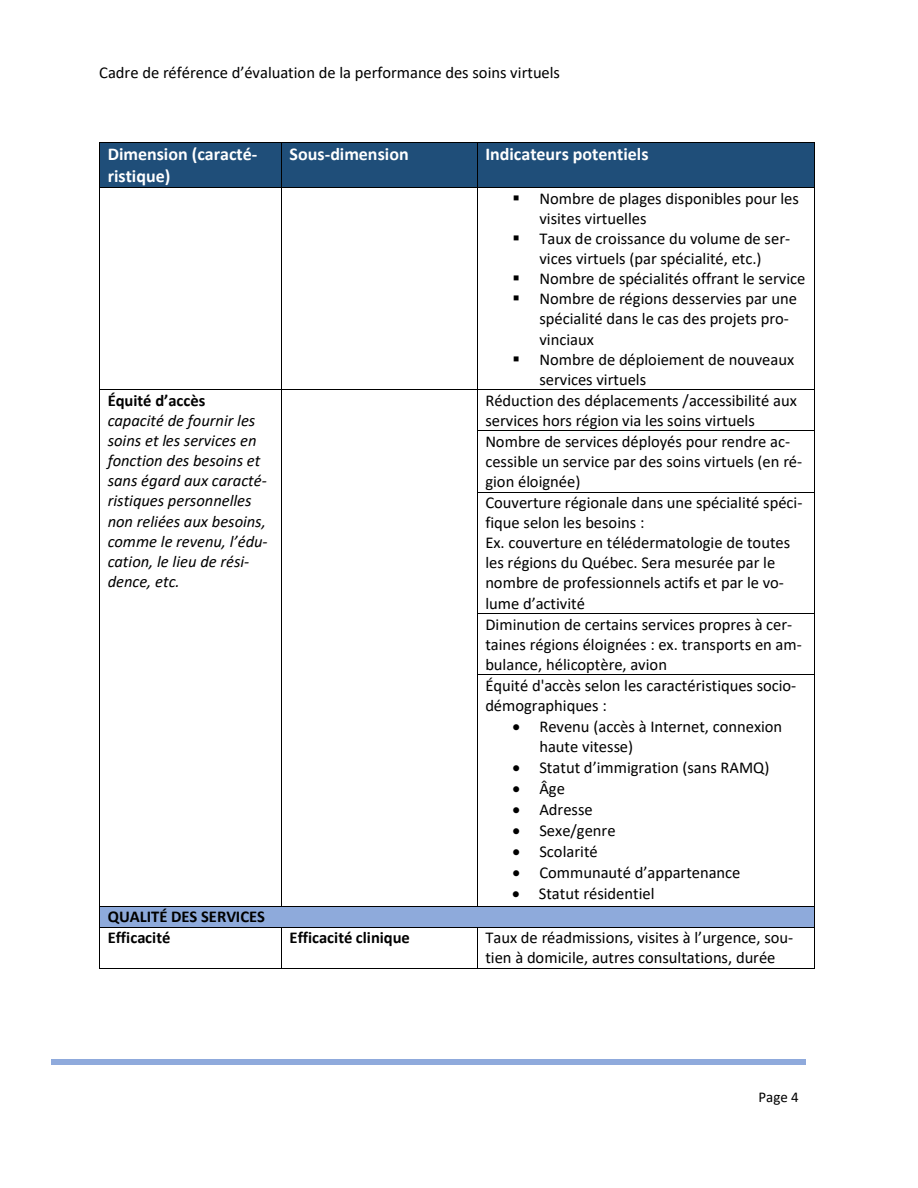
<style>
.page{position:relative;width:918px;height:1188px;background:#fff}
.page>*{position:absolute;margin:0;border:0;box-sizing:border-box;transform-origin:0 0}
.t1{font:700 18px/21.9px "Calibri";color:#fff}
.t2{font:16.5px/20.1px "Calibri";color:#000}
.t3{font:italic 16.5px/20.1px "Calibri";color:#000}
.t4{font:700 16.5px "Calibri";color:#000}
.t5{font:15px "Calibri";color:#000}
</style>
<div class="page">
<div style="left:51px;top:1059px;width:493px;height:5px;background:#8faadc"></div>
<div style="left:544px;top:1059px;width:131px;height:5px;background:#8faadc"></div>
<div style="left:675px;top:1059px;width:131px;height:5px;background:#8faadc"></div>
<div style="left:100px;top:143px;width:181px;height:44px;background:#1f4e79"></div>
<div style="left:282px;top:143px;width:195px;height:44px;background:#1f4e79"></div>
<div style="left:478px;top:143px;width:336px;height:44px;background:#1f4e79"></div>
<hr style="left:100px;top:142px;width:181px;height:1px;background:#000">
<hr style="left:282px;top:142px;width:195px;height:1px;background:#000">
<hr style="left:478px;top:142px;width:336px;height:1px;background:#000">
<hr style="left:99px;top:143px;width:1px;height:44px;background:#000">
<hr style="left:281px;top:143px;width:1px;height:44px;background:#000">
<hr style="left:477px;top:143px;width:1px;height:44px;background:#000">
<hr style="left:814px;top:143px;width:1px;height:44px;background:#000">
<hr style="left:100px;top:187px;width:181px;height:1px;background:#000">
<hr style="left:282px;top:187px;width:195px;height:1px;background:#000">
<hr style="left:478px;top:187px;width:336px;height:1px;background:#000">
<hr style="left:99px;top:188px;width:1px;height:201px;background:#000">
<hr style="left:281px;top:188px;width:1px;height:201px;background:#000">
<hr style="left:477px;top:188px;width:1px;height:201px;background:#000">
<hr style="left:814px;top:188px;width:1px;height:201px;background:#000">
<hr style="left:100px;top:389px;width:181px;height:1px;background:#000">
<hr style="left:282px;top:389px;width:195px;height:1px;background:#000">
<hr style="left:478px;top:389px;width:336px;height:1px;background:#000">
<hr style="left:99px;top:390px;width:1px;height:40px;background:#000">
<hr style="left:281px;top:390px;width:1px;height:40px;background:#000">
<hr style="left:477px;top:390px;width:1px;height:40px;background:#000">
<hr style="left:814px;top:390px;width:1px;height:40px;background:#000">
<hr style="left:478px;top:430px;width:336px;height:1px;background:#000">
<hr style="left:99px;top:431px;width:1px;height:61px;background:#000">
<hr style="left:281px;top:431px;width:1px;height:61px;background:#000">
<hr style="left:477px;top:431px;width:1px;height:61px;background:#000">
<hr style="left:814px;top:431px;width:1px;height:61px;background:#000">
<hr style="left:478px;top:492px;width:336px;height:1px;background:#000">
<hr style="left:99px;top:492px;width:1px;height:121px;background:#000">
<hr style="left:281px;top:492px;width:1px;height:121px;background:#000">
<hr style="left:477px;top:492px;width:1px;height:121px;background:#000">
<hr style="left:814px;top:492px;width:1px;height:121px;background:#000">
<hr style="left:478px;top:613px;width:336px;height:1px;background:#000">
<hr style="left:99px;top:614px;width:1px;height:60px;background:#000">
<hr style="left:281px;top:614px;width:1px;height:60px;background:#000">
<hr style="left:477px;top:614px;width:1px;height:60px;background:#000">
<hr style="left:814px;top:614px;width:1px;height:60px;background:#000">
<hr style="left:478px;top:674px;width:336px;height:1px;background:#000">
<hr style="left:99px;top:675px;width:1px;height:231px;background:#000">
<hr style="left:281px;top:675px;width:1px;height:231px;background:#000">
<hr style="left:477px;top:675px;width:1px;height:231px;background:#000">
<hr style="left:814px;top:675px;width:1px;height:231px;background:#000">
<div style="left:100px;top:907px;width:714px;height:20px;background:#8eaadb"></div>
<hr style="left:100px;top:906px;width:181px;height:1px;background:#000">
<hr style="left:282px;top:906px;width:195px;height:1px;background:#000">
<hr style="left:478px;top:906px;width:336px;height:1px;background:#000">
<svg style="left:99px;top:906px;width:1px;height:22px"></svg>
<hr style="left:100px;top:927px;width:181px;height:1px;background:#000">
<hr style="left:282px;top:927px;width:195px;height:1px;background:#000">
<hr style="left:478px;top:927px;width:336px;height:1px;background:#000">
<svg style="left:814px;top:906px;width:1px;height:22px"></svg>
<hr style="left:99px;top:928px;width:1px;height:40px;background:#000">
<hr style="left:100px;top:968px;width:181px;height:1px;background:#000">
<hr style="left:281px;top:928px;width:1px;height:40px;background:#000">
<hr style="left:282px;top:968px;width:195px;height:1px;background:#000">
<hr style="left:477px;top:928px;width:1px;height:40px;background:#000">
<hr style="left:478px;top:968px;width:336px;height:1px;background:#000">
<hr style="left:814px;top:928px;width:1px;height:40px;background:#000">
<p class="t2" style="left:99px;top:64px;width:462px">Cadre de référence d’évaluation de la performance des soins virtuels</p>
<p class="t1" style="left:108px;top:145px;width:151px">Dimension (caracté&shy;ristique)</p>
<p class="t1" style="left:290px;top:145px;width:121px">Sous-dimension</p>
<p class="t1" style="left:485px;top:145px;width:165px">Indicateurs potentiels</p>
<p class="t2" style="left:539px;top:189px;width:261px;text-indent:-27px">▪ Nombre de plages disponibles pour les visites virtuelles</p>
<p class="t2" style="left:512px;top:230px;width:279px;text-align:center">▪ Taux de croissance du volume de ser&shy;vices virtuels (par spécialité, etc.)</p>
<p class="t2" style="left:512px;top:270px;width:294px">▪ Nombre de spécialités offrant le service</p>
<p class="t2" style="left:539px;top:290px;width:259px;text-indent:-27px">▪ Nombre de régions desservies par une spécialité dans le cas des projets pro&shy;vinciaux</p>
<p class="t2" style="left:539px;top:350px;width:256px;text-indent:-27px">▪ Nombre de déploiement de nouveaux services virtuels</p>
<p class="t4" style="left:108px;top:393px;width:99px">Équité d’accès</p>
<p class="t3" style="left:108px;top:412px;width:162px">capacité de fournir les soins et les services en fonction des besoins et sans égard aux caracté&shy;ristiques personnelles non reliées aux besoins, comme le revenu, l’édu&shy;cation, le lieu de rési&shy;dence, etc.</p>
<p class="t2" style="left:485px;top:392px;width:313px">Réduction des déplacements /accessibilité aux services hors région via les soins virtuels</p>
<p class="t2" style="left:485px;top:433px;width:318px">Nombre de services déployés pour rendre ac&shy;cessible un service par des soins virtuels (en ré&shy;gion éloignée)</p>
<p class="t2" style="left:485px;top:494px;width:319px">Couverture régionale dans une spécialité spéci&shy;fique selon les besoins :</p>
<p class="t2" style="left:485px;top:534px;width:306px">Ex. couverture en télédermatologie de toutes les régions du Québec. Sera mesurée par le nombre de professionnels actifs et par le vo&shy;lume d’activité</p>
<p class="t2" style="left:485px;top:615px;width:318px">Diminution de certains services propres à cer&shy;taines régions éloignées : ex. transports en am&shy;bulance, hélicoptère, avion</p>
<p class="t2" style="left:485px;top:677px;width:313px">Équité d'accès selon les caractéristiques socio&shy;démographiques :</p>
<p class="t2" style="left:539px;top:718px;width:244px;text-indent:-27px">• Revenu (accès à Internet, connexion haute vitesse)</p>
<p class="t2" style="left:512px;top:759px;width:259px">• Statut d’immigration (sans RAMQ)</p>
<p class="t2" style="left:512px;top:780px;width:54px">• Âge</p>
<p class="t2" style="left:512px;top:801px;width:82px">• Adresse</p>
<p class="t2" style="left:512px;top:822px;width:105px">• Sexe/genre</p>
<p class="t2" style="left:512px;top:843px;width:87px">• Scolarité</p>
<p class="t2" style="left:512px;top:864px;width:230px">• Communauté d’appartenance</p>
<p class="t2" style="left:512px;top:885px;width:144px">• Statut résidentiel</p>
<p class="t4" style="left:108px;top:910px;width:159px">QUALITÉ DES SERVICES</p>
<p class="t4" style="left:108px;top:931px;width:64px">Efficacité</p>
<p class="t4" style="left:290px;top:931px;width:122px">Efficacité clinique</p>
<p class="t2" style="left:485px;top:929px;width:309px">Taux de réadmissions, visites à l’urgence, sou&shy;tien à domicile, autres consultations, durée</p>
<p class="t5" style="left:758px;top:1091px;width:42px">Page 4</p>
</div>
